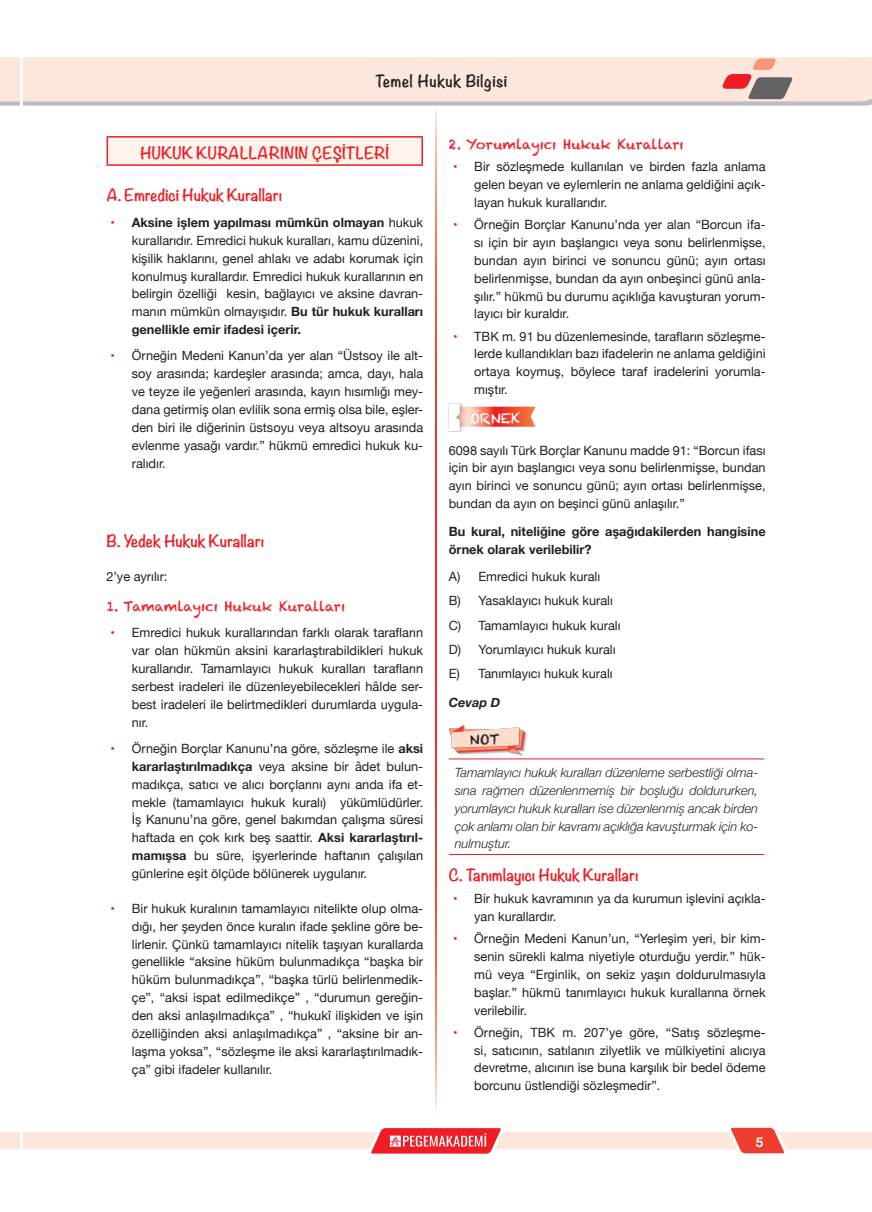
<style>
.page{position:relative;width:872px;height:1212px;background:#fff}
.page>*{position:absolute;margin:0;border:0;box-sizing:border-box;transform-origin:0 0}
.baslik_2{font:700 15px "Noteworthy";color:#ee1d23}
.baslik_1{font:700 15px "Noteworthy";color:#ee1d23}
.t1{font:700 15px "Noteworthy";letter-spacing:.04em;color:#231f20}
.t2{font:14.1px "Chalkduster";color:#fff}
.t3{font:13.65px "Chalkduster";color:#231f20}
.baslik_3{font:13.5px "Chalkduster";color:#ee1d23}
.t4{font:700 13.5px "Helvetica Neue";color:#fff}
.boldsoru{font:12.75px/17.9px "Helvetica Neue";color:#231f20;text-align:justify}
.not{font:italic 300 12.75px/17.9px "Helvetica Neue";color:#231f20;text-align:justify}
.boldsoru-2{font:700 12.75px/17.9px "Helvetica Neue";color:#231f20}
.baslik_2-2{font:12.75px "Helvetica Neue";color:#231f20}
.boldsoru-3{font:italic 700 12.75px "Helvetica Neue";color:#231f20}
.s1{font-weight:700;color:#ee1d23}
.s2{font-weight:700}
</style>
<div class="page">
<svg style="left:0;top:57px;width:871px;height:49px;background:#f4dfd5"></svg>
<svg style="left:0;top:1127px;width:871px;height:27px"></svg>
<div style="left:107px;top:137px;width:315px;height:28px;background:#fdf3ed"></div>
<hr style="left:107px;top:136px;width:316px;height:2px;background:#ee1d23">
<svg style="left:107px;top:138px;width:1px;height:26px"></svg>
<hr style="left:421px;top:138px;width:2px;height:26px;background:#ee1d23">
<hr style="left:107px;top:164px;width:316px;height:2px;background:#ee1d23">
<svg style="left:449px;top:403px;width:86px;height:28px"></svg>
<hr style="left:449px;top:758px;width:315px;height:1px;background:#ee1d23">
<hr style="left:449px;top:854px;width:315px;height:1px;background:#ee1d23">
<svg style="left:449px;top:725px;width:78px;height:31px"></svg>
<p class="t1" style="left:375px;top:67px;width:133px">Temel Hukuk Bilgisi</p>
<p class="baslik_1" style="left:140px;top:140px;width:251px">HUKUK KURALLARININ ÇEŞİTLERİ</p>
<p class="baslik_2" style="left:106px;top:181px;width:177px">A. Emredici Hukuk Kuralları</p>
<p class="boldsoru" style="left:132px;top:214px;width:293px;text-indent:-21px"><span class="s1">•</span> <span class="s2">Aksine işlem yapılması mümkün olmayan</span> hukuk kurallarıdır. Emredici hukuk kuralları, kamu düzenini, kişilik haklarını, genel ahlakı ve adabı korumak için konulmuş kurallardır. Emredici hukuk kurallarının en belirgin özelliği kesin, bağlayıcı ve aksine davran&shy;manın mümkün olmayışıdır. <span class="s2">Bu tür hukuk kuralları genellikle emir ifadesi içerir.</span></p>
<p class="boldsoru" style="left:132px;top:348px;width:293px;text-indent:-21px"><span class="s1">•</span> Örneğin Medeni Kanun’da yer alan “Üstsoy ile alt&shy;soy arasında; kardeşler arasında; amca, dayı, hala ve teyze ile yeğenleri arasında, kayın hısımlığı mey&shy;dana getirmiş olan evlilik sona ermiş olsa bile, eşler&shy;den biri ile diğerinin üstsoyu veya altsoyu arasında evlenme yasağı vardır.” hükmü emredici hukuk ku&shy;ralıdır.</p>
<p class="baslik_2" style="left:106px;top:528px;width:159px">B. Yedek Hukuk Kuralları</p>
<p class="baslik_2-2" style="left:106px;top:567px;width:63px">2’ye ayrılır:</p>
<p class="baslik_3" style="left:106px;top:598px;width:240px">1. Tamamlayıcı Hukuk Kuralları</p>
<p class="boldsoru" style="left:132px;top:625px;width:293px;text-indent:-21px"><span class="s1">•</span> Emredici hukuk kurallarından farklı olarak tarafların var olan hükmün aksini kararlaştırabildikleri hukuk kurallarıdır. Tamamlayıcı hukuk kuralları tarafların serbest iradeleri ile düzenleyebilecekleri hâlde ser&shy;best iradeleri ile belirtmedikleri durumlarda uygula&shy;nır.</p>
<p class="boldsoru" style="left:132px;top:740px;width:293px;text-indent:-21px"><span class="s1">•</span> Örneğin Borçlar Kanunu’na göre, sözleşme ile <span class="s2">aksi kararlaştırılmadıkça</span> veya aksine bir âdet bulun&shy;madıkça, satıcı ve alıcı borçlarını aynı anda ifa et&shy;mekle (tamamlayıcı hukuk kuralı) yükümlüdürler.<br>İş Kanunu’na göre, genel bakımdan çalışma süresi haftada en çok kırk beş saattir. <span class="s2">Aksi kararlaştırıl&shy;mamışsa</span> bu süre, işyerlerinde haftanın çalışılan günlerine eşit ölçüde bölünerek uygulanır.</p>
<p class="boldsoru" style="left:132px;top:900px;width:293px;text-indent:-21px"><span class="s1">•</span> Bir hukuk kuralının tamamlayıcı nitelikte olup olma&shy;dığı, her şeyden önce kuralın ifade şekline göre be&shy;lirlenir. Çünkü tamamlayıcı nitelik taşıyan kurallarda genellikle “aksine hüküm bulunmadıkça “başka bir hüküm bulunmadıkça’’, “başka türlü belirlenmedik&shy;çe”, “aksi ispat edilmedikçe” , “durumun gereğin&shy;den aksi anlaşılmadıkça” , “hukukî ilişkiden ve işin özelliğinden aksi anlaşılmadıkça” , “aksine bir an&shy;laşma yoksa”, “sözleşme ile aksi kararlaştırılmadık&shy;ça” gibi ifadeler kullanılır.</p>
<p class="baslik_3" style="left:449px;top:137px;width:236px">2. Yorumlayıcı Hukuk Kuralları</p>
<p class="boldsoru" style="left:474px;top:159px;width:293px;text-indent:-21px"><span class="s1">•</span> Bir sözleşmede kullanılan ve birden fazla anlama gelen beyan ve eylemlerin ne anlama geldiğini açık&shy;layan hukuk kurallarıdır.</p>
<p class="boldsoru" style="left:474px;top:216px;width:293px;text-indent:-21px"><span class="s1">•</span> Örneğin Borçlar Kanunu’nda yer alan “Borcun ifa&shy;sı için bir ayın başlangıcı veya sonu belirlenmişse, bundan ayın birinci ve sonuncu günü; ayın ortası belirlenmişse, bundan da ayın onbeşinci günü anla&shy;şılır.” hükmü bu durumu açıklığa kavuşturan yorum&shy;layıcı bir kuraldır.</p>
<p class="boldsoru" style="left:474px;top:328px;width:293px;text-indent:-21px"><span class="s1">•</span> TBK m. 91 bu düzenlemesinde, tarafların sözleşme&shy;lerde kullandıkları bazı ifadelerin ne anlama geldiğini ortaya koymuş, böylece taraf iradelerini yorumla&shy;mıştır.</p>
<p class="t2" style="left:470px;top:410px;width:52px">ÖRNEK</p>
<p class="boldsoru" style="left:449px;top:442px;width:318px">6098 sayılı Türk Borçlar Kanunu madde 91: “Borcun ifası için bir ayın başlangıcı veya sonu belirlenmişse, bundan ayın birinci ve sonuncu günü; ayın ortası belirlenmişse, bundan da ayın on beşinci günü anlaşılır.”</p>
<p class="boldsoru-2" style="left:449px;top:522px;width:318px">Bu kural, niteliğine göre aşağıdakilerden hangisine örnek olarak verilebilir?</p>
<p class="boldsoru" style="left:449px;top:568px;width:153px">A) Emredici hukuk kuralı</p>
<p class="boldsoru" style="left:449px;top:593px;width:166px">B) Yasaklayıcı hukuk kuralı</p>
<p class="boldsoru" style="left:449px;top:617px;width:173px">C) Tamamlayıcı hukuk kuralı</p>
<p class="boldsoru" style="left:449px;top:641px;width:168px">D) Yorumlayıcı hukuk kuralı</p>
<p class="boldsoru" style="left:449px;top:665px;width:165px">E) Tanımlayıcı hukuk kuralı</p>
<p class="boldsoru-3" style="left:449px;top:692px;width:53px">Cevap D</p>
<p class="t3" style="left:470px;top:731px;width:32px">NOT</p>
<p class="not" style="left:455px;top:763px;width:305px">Tamamlayıcı hukuk kuralları düzenleme serbestliği olma&shy;sına rağmen düzenlenmemiş bir boşluğu doldururken, yorumlayıcı hukuk kuralları ise düzenlenmiş ancak birden çok anlamı olan bir kavramı açıklığa kavuşturmak için ko&shy;nulmuştur.</p>
<p class="baslik_2" style="left:449px;top:862px;width:191px">C. Tanımlayıcı Hukuk Kuralları</p>
<p class="boldsoru" style="left:474px;top:890px;width:293px;text-indent:-21px"><span class="s1">•</span> Bir hukuk kavramının ya da kurumun işlevini açıkla&shy;yan kurallardır.</p>
<p class="boldsoru" style="left:474px;top:930px;width:293px;text-indent:-21px"><span class="s1">•</span> Örneğin Medeni Kanun’un, ‘‘Yerleşim yeri, bir kim&shy;senin sürekli kalma niyetiyle oturduğu yerdir.’’ hük&shy;mü veya ‘‘Erginlik, on sekiz yaşın doldurulmasıyla başlar.’’ hükmü tanımlayıcı hukuk kurallarına örnek verilebilir.</p>
<p class="boldsoru" style="left:474px;top:1024px;width:293px;text-indent:-21px"><span class="s1">•</span> Örneğin, TBK m. 207’ye göre, “Satış sözleşme&shy;si, satıcının, satılanın zilyetlik ve mülkiyetini alıcıya devretme, alıcının ise buna karşılık bir bedel ödeme borcunu üstlendiği sözleşmedir”.</p>
<p class="t4" style="left:756px;top:1132px;width:9px">5</p>
</div>
